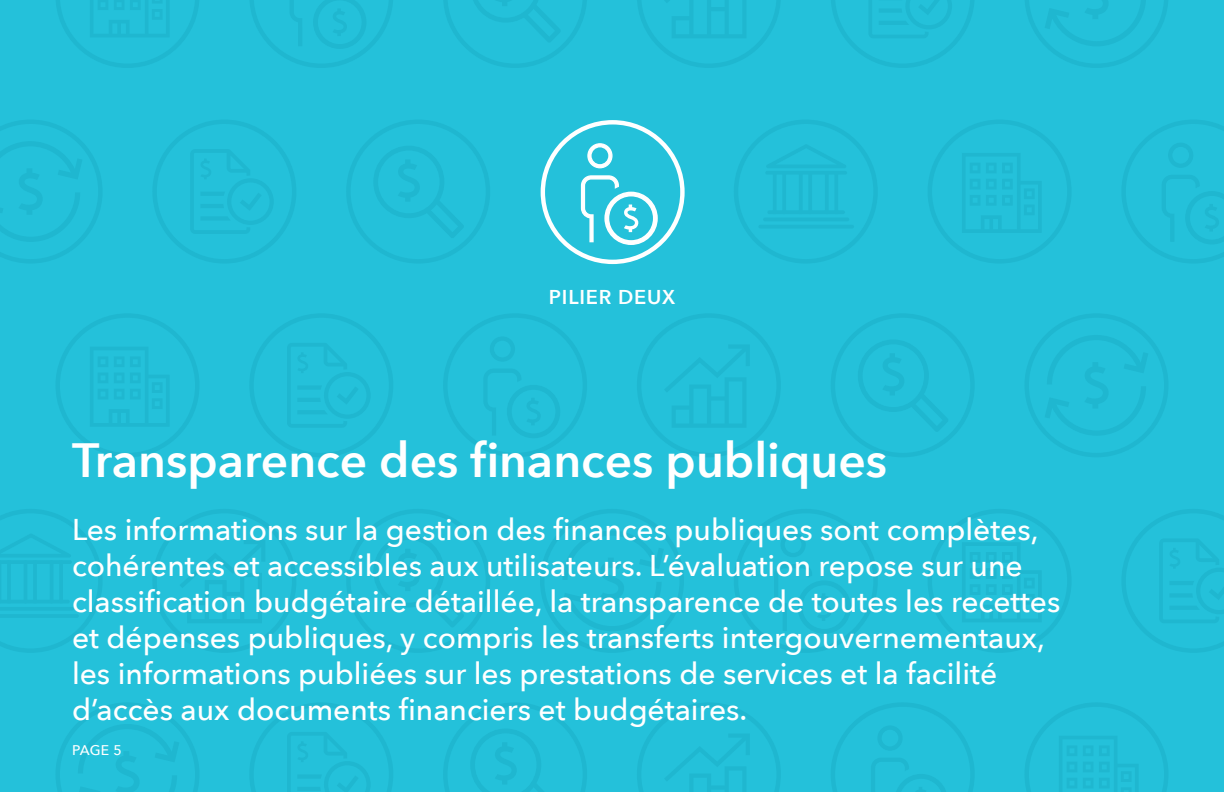
<style>
.page{position:relative;width:1224px;height:792px;background:#24c1da}
.page>*{position:absolute;margin:0;border:0;box-sizing:border-box;transform-origin:0 0}
.t1{font:600 48px "Avenir Next";color:#fff}
.t2{font:500 30px/36px "Avenir Next";color:#fff}
.t3{font:600 20px "Avenir Next";letter-spacing:.04em;color:#fff}
.t4{font:500 14px "Avenir Next";color:#fff}
</style>
<div class="page">
<svg style="left:541px;top:120px;width:144px;height:144px"></svg>
<p class="t3" style="left:549px;top:279px;width:128px">PILIER DEUX</p>
<h1 class="t1" style="left:72px;top:419px;width:817px">Transparence des finances publiques</h1>
<p class="t2" style="left:72px;top:510px;width:990px">Les informations sur la gestion des finances publiques sont complètes, cohérentes et accessibles aux utilisateurs. L’évaluation repose sur une classification budgétaire détaillée, la transparence de toutes les recettes et dépenses publiques, y compris les transferts intergouvernementaux, les informations publiées sur les prestations de services et la facilité d’accès aux documents financiers et budgétaires.</p>
<p class="t4" style="left:72px;top:738px;width:51px">PAGE 5</p>
</div>
